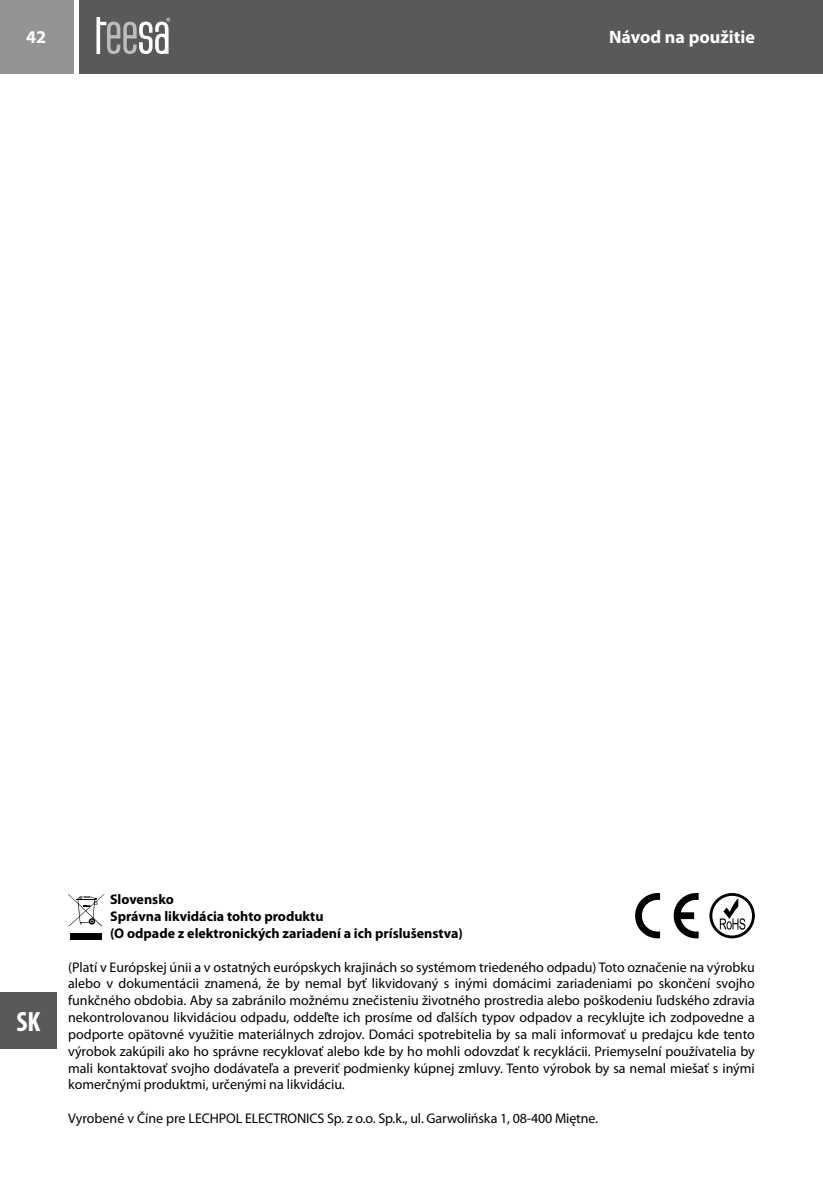
<style>
.page{position:relative;width:823px;height:1191px;background:#fff}
.page>*{position:absolute;margin:0;border:0;box-sizing:border-box;transform-origin:0 0}
.t1{font:700 condensed 28px "Myriad Pro";color:#fff}
.t2{font:700 18px "Myriad Pro";color:#fff}
.t3{font:14px/16.8px "Myriad Pro";color:#000;text-align:justify}
.t4{font:700 14px/16.8px "Myriad Pro";color:#000}
</style>
<div class="page">
<div style="left:0;top:992px;width:57px;height:57px;background:#59595b"></div>
<div style="left:0;top:0;width:74px;height:74px;background:#929496"></div>
<div style="left:79px;top:0;width:743px;height:74px;background:#59595b"></div>
<svg style="left:96px;top:17px;width:74px;height:37px"></svg>
<div style="left:70px;top:933px;width:32px;height:6px;background:#000"></div>
<svg style="left:68px;top:894px;width:36px;height:32px"></svg>
<svg style="left:709px;top:893px;width:45px;height:45px"></svg>
<svg style="left:635px;top:893px;width:63px;height:46px"></svg>
<p class="t2" style="left:26px;top:25px;width:21px">42</p>
<p class="t2" style="left:608px;top:25px;width:147px">Návod na použitie</p>
<h1 class="t1" style="left:16px;top:1004px;width:25px">SK</h1>
<p class="t4" style="left:110px;top:891px;width:354px">Slovensko<br>Správna likvidácia tohto produktu<br>(O odpade z elektronických zariadení a ich príslušenstva)</p>
<p class="t3" style="left:68px;top:958px;width:688px">(Platí v Európskej únii a v ostatných európskych krajinách so systémom triedeného odpadu) Toto označenie na výrobku alebo v dokumentácii znamená, že by nemal byť likvidovaný s inými domácimi zariadeniami po skončení svojho funkčného obdobia. Aby sa zabránilo možnému znečisteniu životného prostredia alebo poškodeniu ľudského zdravia nekontrolovanou likvidáciou odpadu, oddeľte ich prosíme od ďalších typov odpadov a recyklujte ich zodpovedne a podporte opätovné využitie materiálnych zdrojov. Domáci spotrebitelia by sa mali informovať u predajcu kde tento výrobok zakúpili ako ho správne recyklovať alebo kde by ho mohli odovzdať k recyklácii. Priemyselní používatelia by mali kontaktovať svojho dodávateľa a preveriť podmienky kúpnej zmluvy. Tento výrobok by sa nemal miešať s inými komerčnými produktmi, určenými na likvidáciu.</p>
<p class="t3" style="left:68px;top:1109px;width:531px">Vyrobené v Číne pre LECHPOL ELECTRONICS Sp. z o.o. Sp.k., ul. Garwolińska 1, 08-400 Miętne.</p>
</div>
